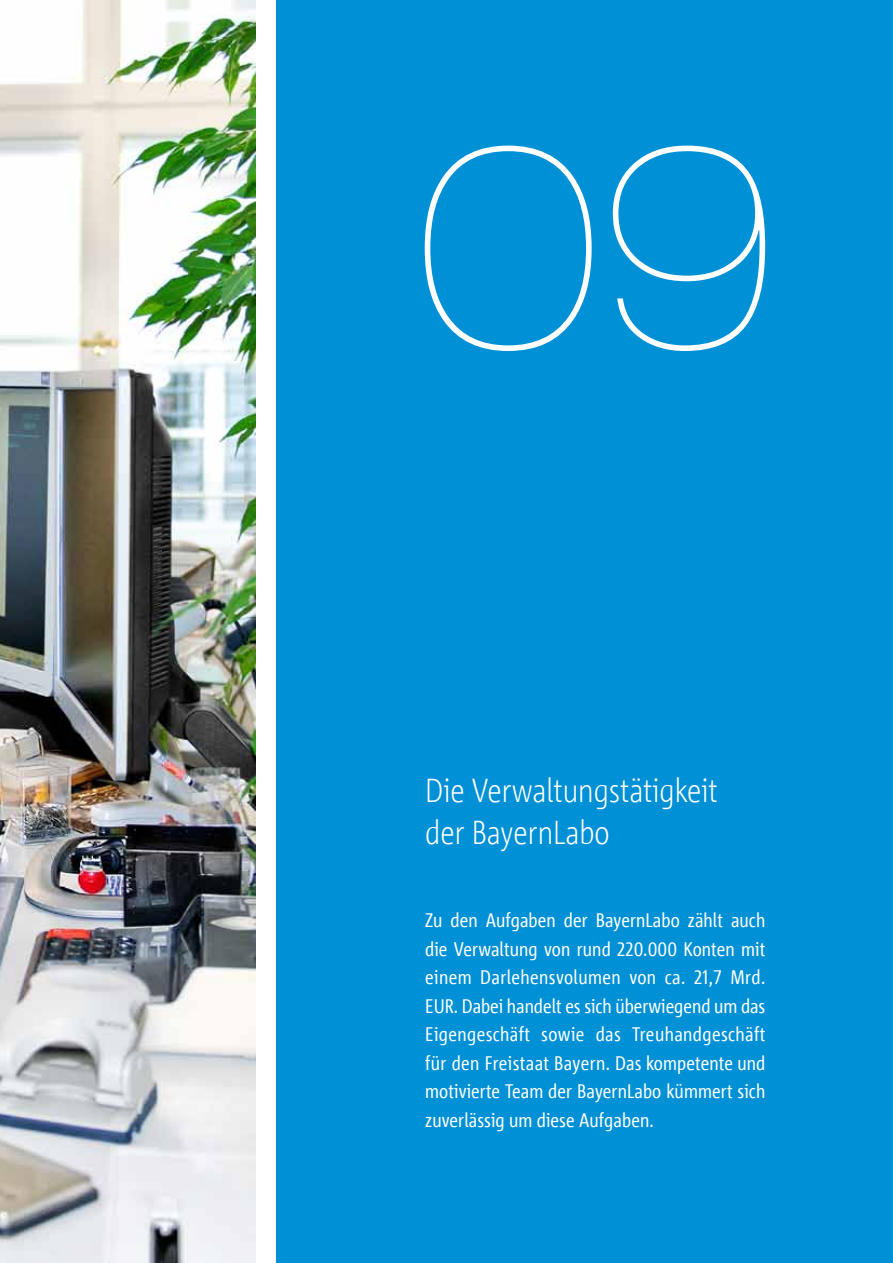
<style>
.page{position:relative;width:893px;height:1263px;background:#fff}
.page>*{position:absolute;margin:0;border:0;box-sizing:border-box;transform-origin:0 0}
.t1{font:900 expanded 279px "Helvetica Neue LT";color:#fff}
.t2{font:300 33px/42.5px "Corpid Cd L Finc";color:#fff}
.t3{font:19.5px/28.5px "Corpid Cd L Finc";letter-spacing:.005em;color:#fff;text-align:justify}
</style>
<div class="page">
<img style="left:0;top:0;width:255px;height:1263px">
<div style="left:276px;top:0;width:617px;height:1263px;background:#0090d6"></div>
<h1 class="t1" style="left:418px;top:85px;width:363px">09</h1>
<h2 class="t2" style="left:425px;top:769px;width:294px">Die Verwaltungstätigkeit der BayernLabo</h2>
<p class="t3" style="left:425px;top:906px;width:342px">Zu den Aufgaben der BayernLabo zählt auch die Verwaltung von rund 220.000 Konten mit einem Darlehensvolumen von ca. 21,7 Mrd.<br>EUR. Dabei handelt es sich überwiegend um das Eigengeschäft sowie das Treuhandgeschäft für den Freistaat Bayern. Das kompetente und motivierte Team der BayernLabo kümmert sich zuverlässig um diese Aufgaben.</p>
</div>
